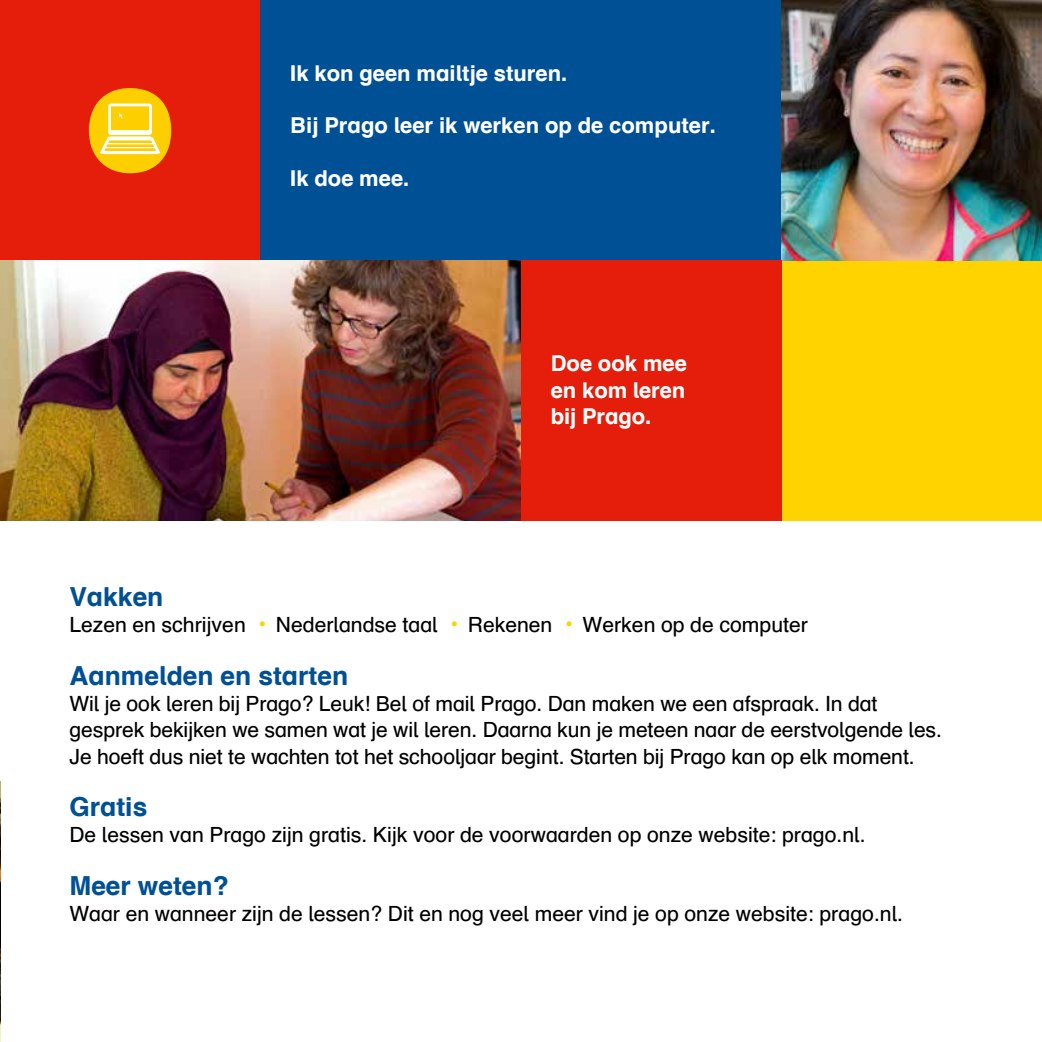
<style>
.page{position:relative;width:1042px;height:1042px;background:#fff}
.page>*{position:absolute;margin:0;border:0;box-sizing:border-box;transform-origin:0 0}
.t1{font:700 26.25px "Schulbuch Nord";color:#005095}
.t2{font:700 21.88px/26.2px "Schulbuch Nord";color:#fff;text-align:justify}
.t3{font:21px/26.2px "Schulbuch Nord";letter-spacing:-.005em;color:#000}
.s1{font-size:22.75px;color:#ffd300}
</style>
<div class="page">
<div style="left:0;top:0;width:260px;height:260px;background:#e41e0a"></div>
<img style="left:0;top:781px;width:1px;height:261px">
<div style="left:781px;top:260px;width:261px;height:261px;background:#ffd300"></div>
<div style="left:260px;top:0;width:524px;height:260px;background:#005095"></div>
<hr style="left:0;top:521px;width:1px;height:260px;background:#005095">
<img style="left:0;top:260px;width:521px;height:261px">
<img style="left:781px;top:0;width:261px;height:260px">
<div style="left:521px;top:260px;width:260px;height:261px;background:#e41e0a"></div>
<svg style="left:89px;top:88px;width:82px;height:85px"></svg>
<hr style="left:105px;top:147px;width:50px;height:1px;background:#fff">
<hr style="left:105px;top:143px;width:50px;height:1px;background:#fff">
<p class="t2" style="left:290px;top:59px;width:279px">Ik kon geen mailtje sturen.</p>
<p class="t2" style="left:290px;top:112px;width:427px">Bij Prago leer ik werken op de computer.</p>
<p class="t2" style="left:290px;top:164px;width:121px">Ik doe mee.</p>
<p class="t2" style="left:347px;top:113px;width:32px">2 +</p>
<p class="t2" style="left:551px;top:350px;width:138px">Doe ook mee en kom leren bij Prago.</p>
<p class="t1" style="left:69px;top:580px;width:95px">Vakken</p>
<p class="t3" style="left:69px;top:611px;width:740px">Lezen en schrijven <span class="s1">•</span> Nederlandse taal <span class="s1">•</span> Rekenen <span class="s1">•</span> Werken op de computer</p>
<p class="t1" style="left:69px;top:658px;width:280px">Aanmelden en starten</p>
<p class="t3" style="left:69px;top:690px;width:874px">Wil je ook leren bij Prago? Leuk! Bel of mail Prago. Dan maken we een afspraak. In dat gesprek bekijken we samen wat je wil leren. Daarna kun je meteen naar de eerstvolgende les.<br>Je hoeft dus niet te wachten tot het schooljaar begint. Starten bij Prago kan op elk moment.</p>
<p class="t1" style="left:69px;top:790px;width:80px">Gratis</p>
<p class="t3" style="left:69px;top:821px;width:798px">De lessen van Prago zijn gratis. Kijk voor de voorwaarden op onze website: prago.nl.</p>
<p class="t1" style="left:69px;top:868px;width:161px">Meer weten?</p>
<p class="t3" style="left:69px;top:900px;width:835px">Waar en wanneer zijn de lessen? Dit en nog veel meer vind je op onze website: prago.nl.</p>
</div>
